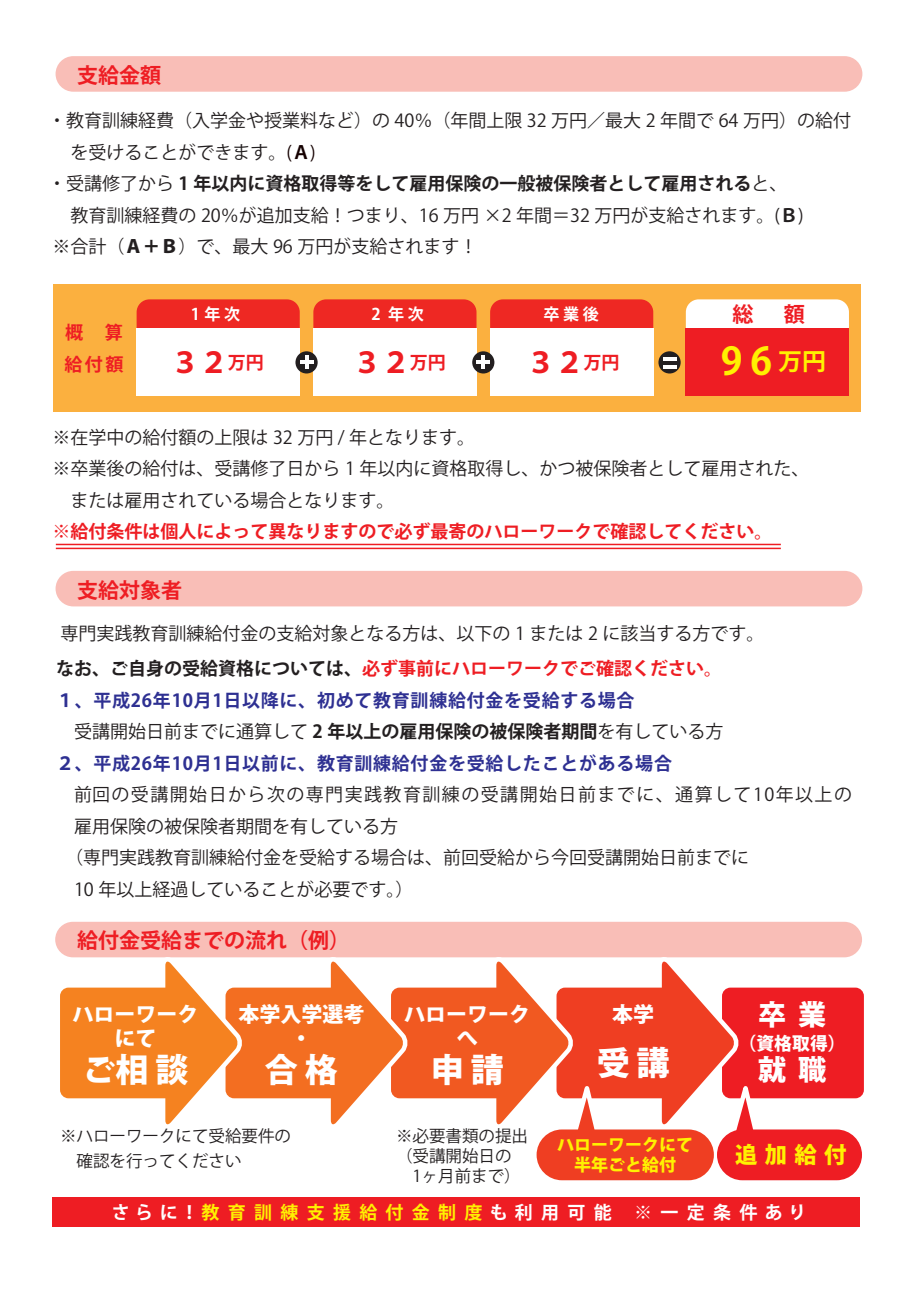
<style>
.page{position:relative;width:920px;height:1290px;background:#fff}
.page>*{position:absolute;margin:0;border:0;box-sizing:border-box;transform-origin:0 0}
.t1{font:700 37.8px "Koz Go Pr 6 N";color:#fff101}
.t2{font:800 33px "Koz Go Pr 6 N";color:#fff}
.t3{font:700 28.5px "Koz Go Pr 6 N";color:#ee1d23}
.t4{font:800 28.05px "Koz Go Pr 6 N";color:#fff}
.t5{font:800 22.5px "Koz Go Pr 6 N";color:#fff101}
.t6{font:700 21px "Koz Go Pr 6 N";color:#ee1d23}
.t7{font:800 21px/24.8px "Koz Go Pr 6 N";color:#fff;text-align:center}
.t8{font:18px/31.5px "Koz Go Pr 6 N";color:#231f20}
.t9{font:700 18px "Koz Go Pr 6 N";letter-spacing:.04em;color:#2e3092}
.t10{font:18px "Koz Go Pr 6 N";letter-spacing:.08em;color:#231f20}
.t11{font:700 18px "Koz Go Pr 6 N";letter-spacing:.46em;color:#fff}
.t12{font:700 18px/31.5px "Koz Go Pr 6 N";color:#ee1d23}
.t13{font:800 17.85px "Koz Go Pr 6 N";color:#fff}
.t14{font:800 16.95px/20.1px "Koz Go Pr 6 N";color:#fff101;text-align:center}
.t15{font:16.5px/19.8px "Koz Go Pr 6 N";color:#231f20}
.t16{font:700 16.05px "Koz Go Pr 6 N";letter-spacing:.22em;color:#fff}
.s1{color:#150000}
.s2{font-weight:700;color:#150000}
.s3{font-weight:700}
.s4{font-weight:800}
.s5{font-size:18px}
.s6{font-size:23.85px}
.s7{font-weight:700;color:#ee1d23}
.s8{color:#fff101}
</style>
<div class="page">
<div style="left:53px;top:284px;width:807px;height:128px;background:#fbb03f"></div>
<div style="left:55px;top:922px;width:807px;height:35px;background:#f9beb7;border-radius:18px"></div>
<div style="left:686px;top:299px;width:163px;height:41px;background:#fff;border-radius:13px"></div>
<div style="left:686px;top:328px;width:163px;height:68px;background:#ee1d23"></div>
<div style="left:56px;top:56px;width:806px;height:36px;background:#f9beb7;border-radius:18px"></div>
<div style="left:137px;top:299px;width:163px;height:41px;background:#ee2823;border-radius:13px"></div>
<div style="left:137px;top:328px;width:163px;height:68px;background:#fff"></div>
<div style="left:313px;top:299px;width:163px;height:41px;background:#ee2823;border-radius:13px"></div>
<div style="left:313px;top:328px;width:163px;height:68px;background:#fff"></div>
<div style="left:490px;top:299px;width:163px;height:41px;background:#ee2823;border-radius:13px"></div>
<div style="left:490px;top:328px;width:163px;height:68px;background:#fff"></div>
<div style="left:295px;top:351px;width:23px;height:22px;background:#231f20;border-radius:50%"></div>
<hr style="left:305px;top:355px;width:3px;height:14px;background:#fff">
<hr style="left:300px;top:360px;width:13px;height:4px;background:#fff">
<div style="left:472px;top:351px;width:22px;height:22px;background:#231f20;border-radius:50%"></div>
<hr style="left:481px;top:355px;width:4px;height:14px;background:#fff">
<hr style="left:476px;top:360px;width:14px;height:4px;background:#fff">
<div style="left:658px;top:351px;width:23px;height:22px;background:#231f20;border-radius:50%"></div>
<hr style="left:663px;top:357px;width:13px;height:4px;background:#fff">
<hr style="left:663px;top:365px;width:13px;height:4px;background:#fff">
<div style="left:56px;top:571px;width:806px;height:35px;background:#f9beb7;border-radius:18px"></div>
<hr style="left:56px;top:544px;width:725px;height:1px;background:#ee1d23">
<hr style="left:56px;top:548px;width:725px;height:1px;background:#ee1d23">
<div style="left:722px;top:987px;width:142px;height:111px;background:#ee1d23;border-radius:9px"></div>
<div style="left:552px;top:983px;width:125px;height:120px;border:9px solid #fff;border-radius:9px"></div>
<div style="left:556px;top:987px;width:116px;height:111px;background:#ef3e22;border-radius:9px"></div>
<div style="left:386px;top:983px;width:125px;height:120px;border:9px solid #fff;border-radius:9px"></div>
<div style="left:391px;top:987px;width:116px;height:111px;background:#f15921;border-radius:9px"></div>
<div style="left:221px;top:983px;width:125px;height:120px;border:9px solid #fff;border-radius:9px"></div>
<div style="left:226px;top:987px;width:115px;height:111px;background:#f36e21;border-radius:9px"></div>
<svg style="left:321px;top:957px;width:95px;height:168px"></svg>
<div style="left:56px;top:983px;width:124px;height:120px;border:9px solid #fff;border-radius:9px"></div>
<div style="left:60px;top:987px;width:116px;height:111px;background:#f58220;border-radius:9px"></div>
<svg style="left:155px;top:957px;width:96px;height:168px"></svg>
<svg style="left:486px;top:957px;width:118px;height:186px"></svg>
<svg style="left:652px;top:957px;width:111px;height:185px"></svg>
<div style="left:537px;top:1129px;width:177px;height:51px;background:#ef3e22;border-radius:25px"></div>
<div style="left:717px;top:1129px;width:145px;height:51px;background:#ee1d23;border-radius:25px"></div>
<div style="left:52px;top:1197px;width:808px;height:30px;background:#ee1d23"></div>
<p class="t6" style="left:56px;top:63px;width:106px">　支給金額</p>
<p class="t8" style="left:48px;top:105px;width:804px">・教育訓練経費（入学金や授業料など）の 40％（年間上限 32 万円／最大 2 年間で 64 万円）の給付　を受けることができます。<span class="s1">(</span><span class="s2">Ａ</span><span class="s1">)<br></span>・受講修了から <span class="s3">1 年以内に資格取得等をして雇用保険の一般被保険者として雇用される</span>と、<br>　教育訓練経費の 20％が追加支給！つまり、16 万円 ×2 年間＝32 万円が支給されます。(<span class="s3">Ｂ</span>)<br>※合計（<span class="s4">Ａ＋Ｂ</span>）で、最大 96 万円が支給されます！</p>
<p class="t12" style="left:64px;top:317px;width:61px">概 算給付額</p>
<p class="t16" style="left:191px;top:305px;width:51px">1年次</p>
<p class="t3" style="left:171px;top:347px;width:94px">３２<span class="s5">万円</span></p>
<p class="t16" style="left:371px;top:305px;width:54px">2 年次</p>
<p class="t3" style="left:353px;top:347px;width:95px">３２<span class="s5">万円</span></p>
<p class="t16" style="left:544px;top:305px;width:57px">卒業後</p>
<p class="t3" style="left:526px;top:347px;width:94px">３２<span class="s5">万円</span></p>
<p class="t6" style="left:732px;top:303px;width:74px">総　額</p>
<p class="t1" style="left:721px;top:340px;width:107px">9 6 <span class="s6">万円</span></p>
<p class="t8" style="left:53px;top:422px;width:758px">※在学中の給付額の上限は 32 万円 / 年となります。<br>※卒業後の給付は、受講修了日から 1 年以内に資格取得し、かつ被保険者として雇用された、　または雇用されている場合となります。<br><span class="s7">※給付条件は個人によって異なりますので必ず最寄のハローワークで確認してください。</span></p>
<p class="t6" style="left:56px;top:578px;width:127px">　支給対象者</p>
<p class="t8" style="left:56px;top:616px;width:710px;line-height:35.2px">専門実践教育訓練給付金の支給対象となる方は、以下の 1 または 2 に該当する方です。<span class="s3">なお、ご自身の受給資格については、</span><span class="s7">必ず事前にハローワークでご確認ください。</span></p>
<p class="t9" style="left:56px;top:690px;width:580px">１、平成26年10月1日以降に、初めて教育訓練給付金を受給する場合</p>
<p class="t8" style="left:56px;top:716px;width:669px">　受講開始日前までに通算して <span class="s3">2 年以上の雇用保険の被保険者期間</span>を有している方</p>
<p class="t9" style="left:56px;top:753px;width:617px">２、平成26年10月1日以前に、教育訓練給付金を受給したことがある場合</p>
<p class="t10" style="left:74px;top:784px;width:779px">前回の受講開始日から次の専門実践教育訓練の受講開始日前までに、通算して10年以上の</p>
<p class="t8" style="left:56px;top:811px;width:344px">　雇用保険の被保険者期間を有している方</p>
<p class="t8" style="left:65px;top:842px;width:686px">（専門実践教育訓練給付金を受給する場合は、前回受給から今回受講開始日前までに</p>
<p class="t8" style="left:56px;top:874px;width:359px">　10 年以上経過していることが必要です。）</p>
<p class="t6" style="left:56px;top:928px;width:295px">　給付金受給までの流れ（例）</p>
<p class="t7" style="left:72px;top:1002px;width:128px">ハローワークにて</p>
<p class="t2" style="left:82px;top:1051px;width:107px">ご相 談</p>
<p class="t7" style="left:238px;top:1002px;width:127px">本学入学選考・</p>
<p class="t2" style="left:265px;top:1051px;width:74px">合 格</p>
<p class="t7" style="left:404px;top:1002px;width:127px">ハローワークへ</p>
<p class="t2" style="left:431px;top:1051px;width:74px">申 請</p>
<p class="t7" style="left:612px;top:1002px;width:43px">本学</p>
<p class="t2" style="left:597px;top:1044px;width:74px">受 講</p>
<p class="t4" style="left:758px;top:999px;width:69px">卒 業</p>
<p class="t13" style="left:738px;top:1033px;width:109px">（資格取得）</p>
<p class="t4" style="left:758px;top:1054px;width:69px">就 職</p>
<p class="t15" style="left:396px;top:1127px;width:133px">※必要書類の提出（受講開始日の　1ヶ月前まで）</p>
<p class="t15" style="left:60px;top:1124px;width:232px;line-height:24.8px">※ハローワークにて受給要件の　確認を行ってください</p>
<p class="t14" style="left:557px;top:1135px;width:137px">ハローワークにて半年ごと給付</p>
<p class="t11" style="left:112px;top:1202px;width:696px">さらに！<span class="s8">教育訓練支援給付金制度</span>も利用可能 ※一定条件あり</p>
<p class="t5" style="left:735px;top:1142px;width:113px">追加給付</p>
</div>
